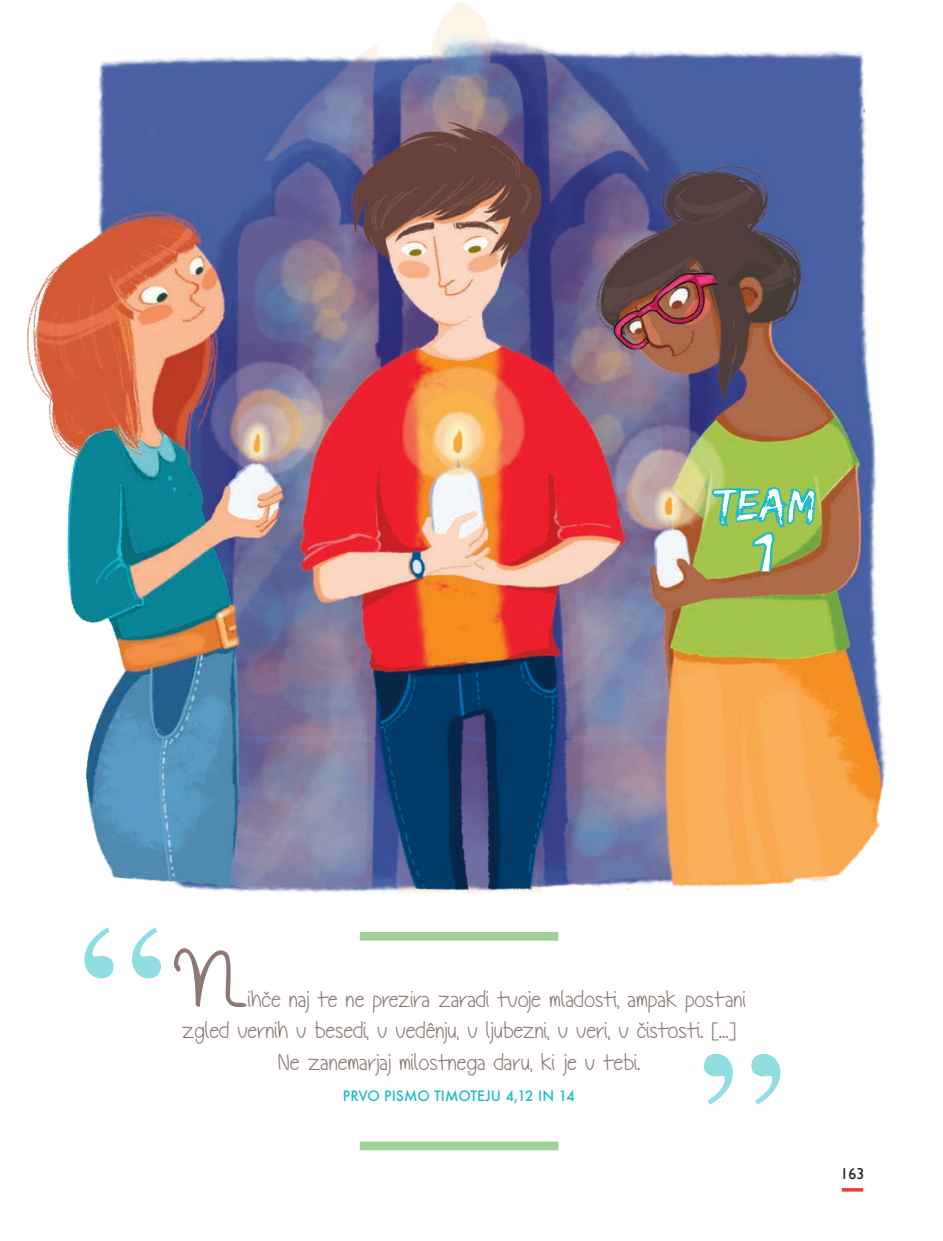
<style>
.page{position:relative;width:943px;height:1241px;background:#fff}
.page>*{position:absolute;margin:0;border:0;box-sizing:border-box;transform-origin:0 0}
.t1{font:70px "Stars From Our Eyes";color:#8e7875}
.t2{font:22.75px "Technically But Not Actually";color:#8e7875}
.t3{font:500 15.75px "Futura TEE";color:#21bdc6}
.t4{font:15.75px "Gill Sans";color:#231f20}
</style>
<div class="page">
<svg style="left:841px;top:1188px;width:22px;height:3px"></svg>
<img style="left:27px;top:2px;width:859px;height:892px">
<div style="left:360px;top:931px;width:198px;height:9px;background:#9dd196"></div>
<div style="left:360px;top:1141px;width:198px;height:8px;background:#9dd196"></div>
<svg style="left:84px;top:927px;width:77px;height:51px"></svg>
<svg style="left:703px;top:1053px;width:77px;height:51px"></svg>
<svg style="left:711px;top:486px;width:106px;height:88px;background:#96c276"></svg>
<h1 class="t1" style="left:172px;top:941px;width:72px">N</h1>
<p class="t2" style="left:248px;top:985px;width:499px">ihče naj te ne prezira zaradi tvoje mladosti, ampak postani</p>
<p class="t2" style="left:182px;top:1017px;width:555px">zgled vernih v besedi, v vedênju, v ljubezni, v veri, v čistosti. [...]</p>
<p class="t2" style="left:278px;top:1048px;width:364px">Ne zanemarjaj milostnega daru, ki je v tebi.</p>
<p class="t3" style="left:343px;top:1086px;width:234px">PRVO PISMO TIMOTEJU 4,12 IN 14</p>
<p class="t4" style="left:840px;top:1164px;width:25px">163</p>
</div>
